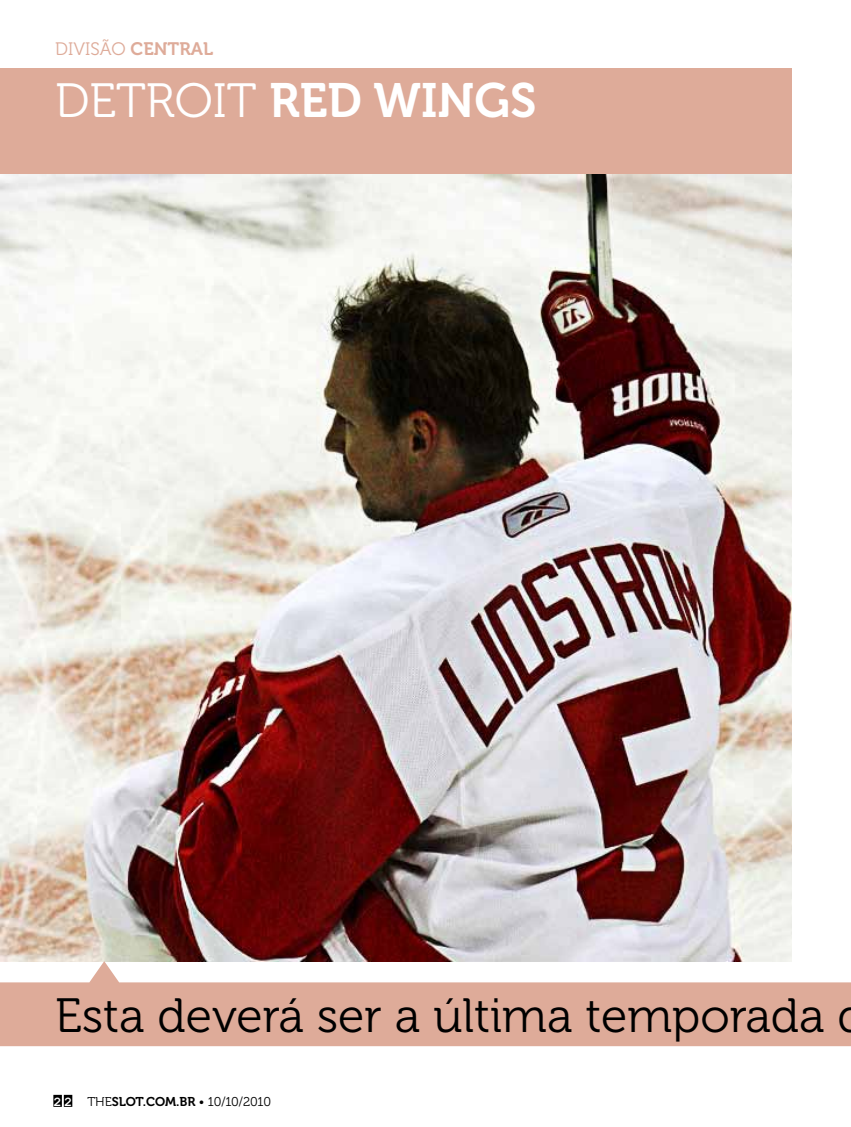
<style>
.page{position:relative;width:851px;height:1127px;background:#fff}
.page>*{position:absolute;margin:0;border:0;box-sizing:border-box;transform-origin:0 0}
.t1{font:48px "Museo 300";color:#000}
.t2{font:48px "Museo 700";color:#fff}
.t3{font:18px "Museo 300";color:#deab99}
.t4{font:12.75px "Museo 300";letter-spacing:-.02em;color:#000}
.s1{font-family:"Museo 700"}
.s2{font-family:"Museo 300"}
.s3{font-family:"Courier New";font-weight:700;font-size:13.5px;color:#fff}
</style>
<div class="page">
<svg style="left:53px;top:1095px;width:19px;height:12px"></svg>
<div style="left:0;top:68px;width:791px;height:106px;background:#deab99"></div>
<img style="left:0;top:174px;width:791px;height:787px">
<svg style="left:0;top:961px;width:850px;height:85px;fill:#deab99"></svg>
<p class="t3" style="left:55px;top:39px;width:158px">Divisão <span class="s1">CENTRAL</span></p>
<p class="t2" style="left:55px;top:73px;width:479px"><span class="s2">Detroit</span> RED WINGS</p>
<p class="t1" style="left:55px;top:990px;width:770px">Esta deverá ser a última temporada</p>
<p class="t4" style="left:53px;top:1094px;width:219px"><span class="s3">2 2</span> THE<span class="s1">SLOT.COM.BR</span> • 10/10/2010</p>
</div>
